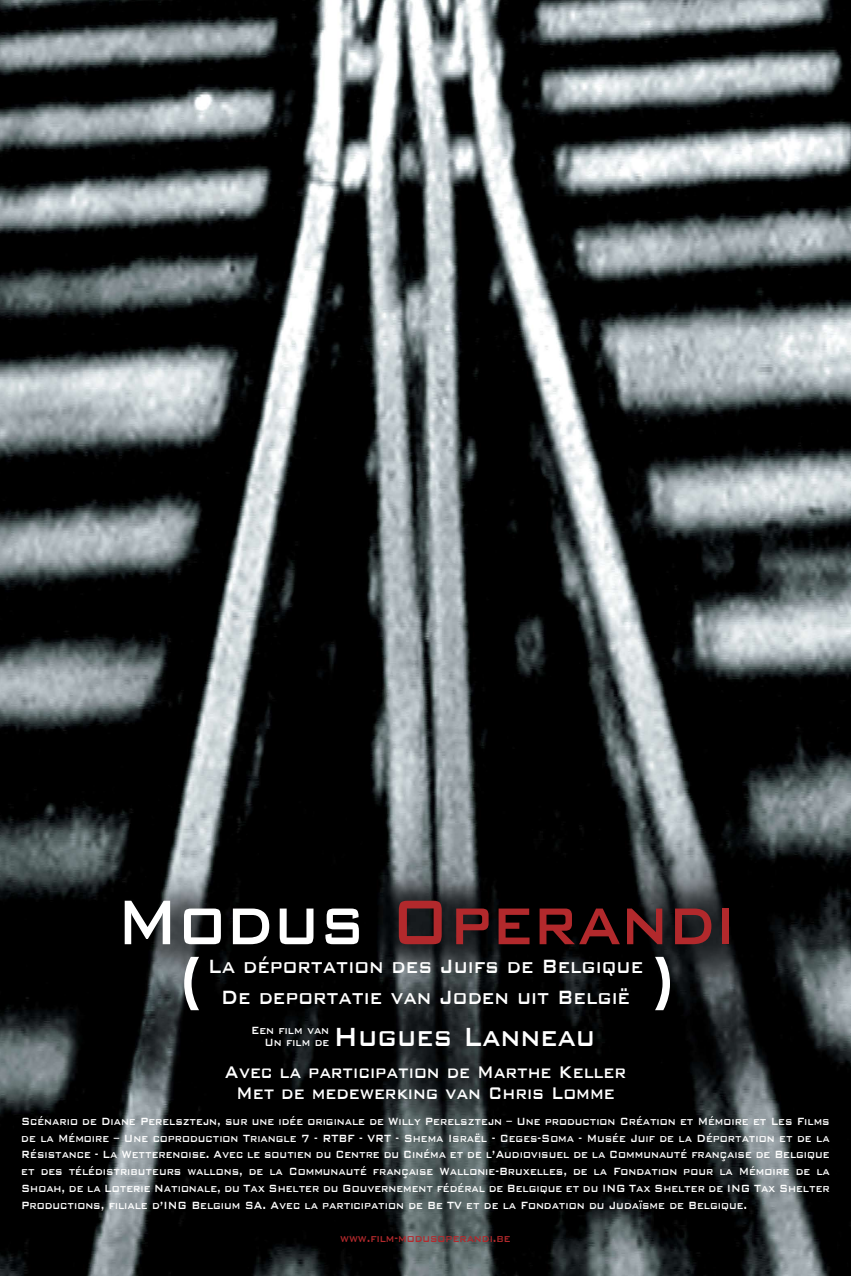
<style>
.page{position:relative;width:851px;height:1276px;background:#fff}
.page>*{position:absolute;margin:0;border:0;box-sizing:border-box;transform-origin:0 0}
.t1{font:500 96.3px "Bank Gothic";color:#fff;scale:.8 1}
.t2{font:500 84.22px "Bank Gothic";color:#b2292c;scale:.8 1}
.t3{font:500 35.17px "Bank Gothic";color:#fff;scale:.8 1}
.t4{font:500 25.65px/30.8px "Bank Gothic";color:#fff;text-align:center;scale:.8 1}
.t5{font:500 22.5px/20.9px "Bank Gothic";color:#fff;text-align:center;scale:.8 1}
.t6{font:500 13.95px/16.7px "Bank Gothic";color:#fff;text-align:justify;scale:.8 1}
.t7{font:500 13.95px "Bank Gothic";color:#b2292c;scale:.8 1}
.s1{color:#fff}
</style>
<div class="page">
<img style="left:0;top:0;width:850px;height:1276px">
<h2 class="t2" style="left:116px;top:857px;width:775px"><span class="s1">Modus</span> Operandi</h2>
<h3 class="t4" style="left:208px;top:948px;width:545px">La déportation des Juifs de Belgique<br>De deportatie van Joden uit België</h3>
<h3 class="t3" style="left:333px;top:1009px;width:329px">Hugues Lanneau</h3>
<h3 class="t5" style="left:225px;top:1060px;width:503px">Avec la participation de Marthe Keller<br>Met de medewerking van Chris Lomme</h3>
<p class="t6" style="left:21px;top:1111px;width:1011px">Scénario de Diane Perelsztejn, sur une idée originale de Willy Perelsztejn – Une production Création et Mémoire et Les Films de la Mémoire – Une coproduction Triangle 7 - RTBF - VRT - Shema Israël - Ceges-Soma - Musée Juif de la Déportation et de la Résistance - La Wetterenoise. Avec le soutien du Centre du Cinéma et de l’Audiovisuel de la Communauté française de Belgique et des télédistributeurs wallons, de la Communauté française Wallonie-Bruxelles, de la Fondation pour la Mémoire de la Shoah, de la Loterie Nationale, du Tax Shelter du Gouvernement fédéral de Belgique et du ING Tax Shelter de ING Tax Shelter Productions, filiale d’ING Belgium SA. Avec la participation de Be TV et de la Fondation du Judaïsme de Belgique.</p>
<p class="t7" style="left:340px;top:1227px;width:215px">www.film-modusoperandi.be</p>
<h1 class="t1" style="left:178px;top:908px;width:33px">(</h1>
<h1 class="t1" style="left:650px;top:908px;width:33px">)</h1>
<p class="t6" style="left:251px;top:1023px;width:99px;line-height:12.2px;text-align:right">Een film van<br>Un film de</p>
</div>
